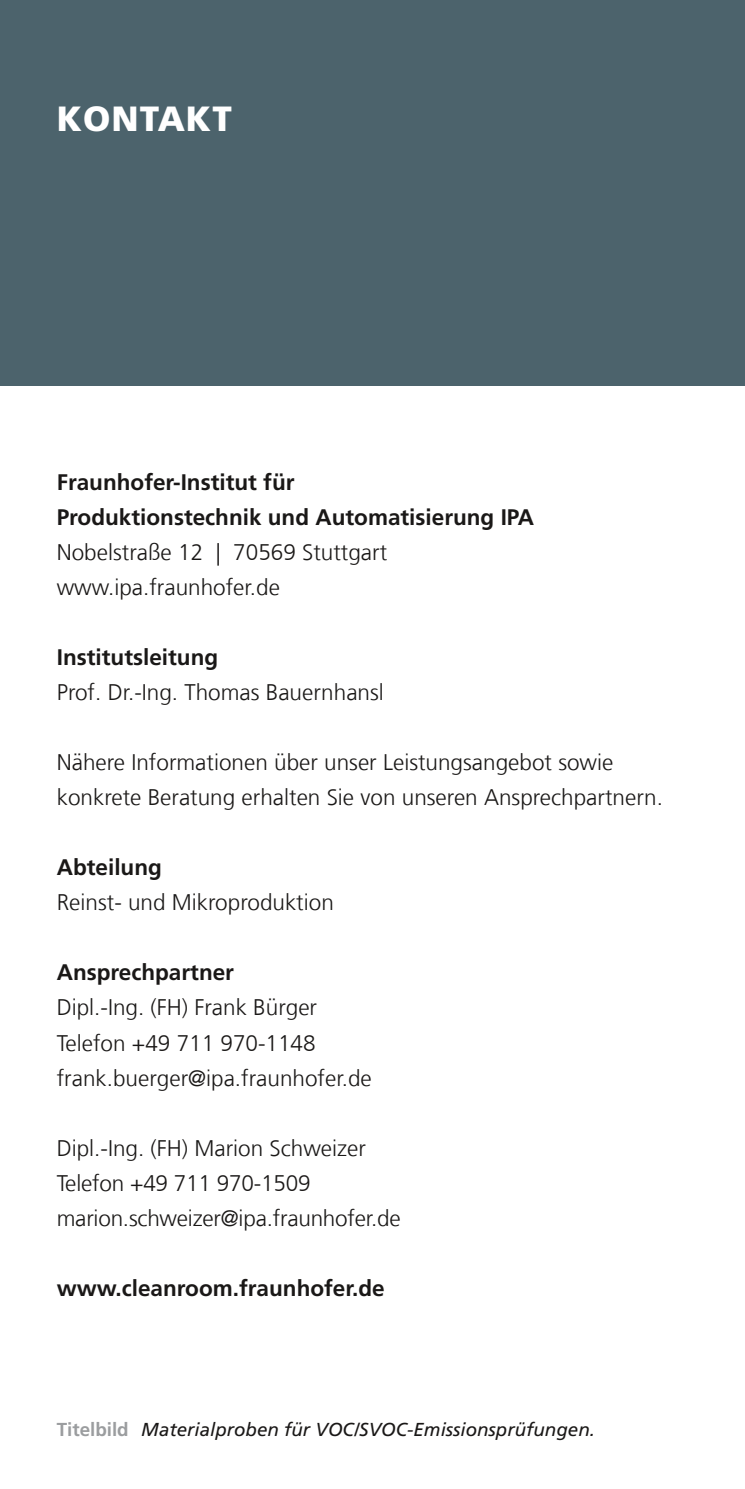
<style>
.page{position:relative;width:745px;height:1489px;background:#fff}
.page>*{position:absolute;margin:0;border:0;box-sizing:border-box;transform-origin:0 0}
.t1{font:900 35px "Frutiger LT Com";letter-spacing:.03em;color:#fff}
.t2{font:300 22.5px/35px "Frutiger LT Com";color:#1a1817}
.t3{font:700 22.5px/35px "Frutiger LT Com";color:#1a1817}
.t4{font:italic 18.75px "Frutiger LT Com";color:#1a1817}
.s1{font-weight:700;font-style:normal;color:#9b9d9f}
</style>
<div class="page">
<div style="left:0;top:0;width:744px;height:385px;background:#4c636c"></div>
<h1 class="t1" style="left:57px;top:98px;width:176px">KONTAKT</h1>
<p class="t3" style="left:57px;top:465px;width:478px">Fraunhofer-Institut für<br>Produktionstechnik und Automatisierung IPA</p>
<p class="t2" style="left:57px;top:535px;width:332px">Nobelstraße 12 | 70569 Stuttgart www.ipa.fraunhofer.de</p>
<p class="t3" style="left:57px;top:640px;width:163px">Institutsleitung</p>
<p class="t2" style="left:57px;top:675px;width:328px">Prof. Dr.-Ing. Thomas Bauernhansl</p>
<p class="t2" style="left:57px;top:745px;width:607px">Nähere Informationen über unser Leistungsangebot sowie konkrete Beratung erhalten Sie von unseren Ansprechpartnern.</p>
<p class="t3" style="left:57px;top:850px;width:107px">Abteilung</p>
<p class="t2" style="left:57px;top:885px;width:278px">Reinst- und Mikroproduktion</p>
<p class="t3" style="left:57px;top:955px;width:179px">Ansprechpartner</p>
<p class="t2" style="left:57px;top:990px;width:316px">Dipl.-Ing. (FH) Frank Bürger<br>Telefon +49 711 970-1148 frank.buerger@ipa.fraunhofer.de</p>
<p class="t2" style="left:57px;top:1130px;width:345px">Dipl.-Ing. (FH) Marion Schweizer<br>Telefon +49 711 970-1509 marion.schweizer@ipa.fraunhofer.de</p>
<p class="t3" style="left:57px;top:1270px;width:329px">www.cleanroom.fraunhofer.de</p>
<p class="t4" style="left:57px;top:1417px;width:539px"><span class="s1">Titelbild</span> Materialproben für VOC/SVOC-Emissionsprüfungen.</p>
</div>
